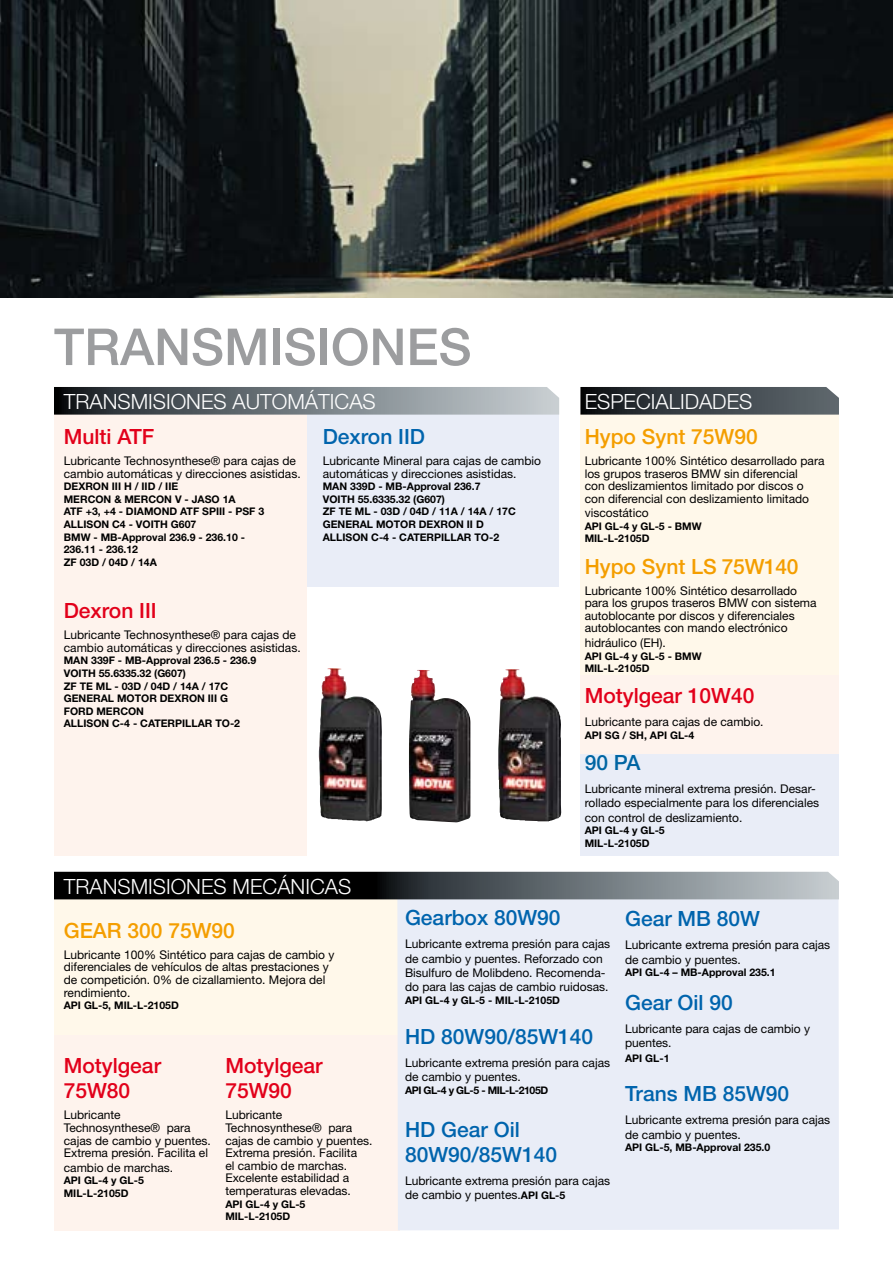
<style>
.page{position:relative;width:893px;height:1263px;background:#fff}
.page>*{position:absolute;margin:0;border:0;box-sizing:border-box;transform-origin:0 0}
.t1{font:500 51px "Helvetica Neue";color:#9c9d9f}
.t2{font:500 21px/25.2px "Helvetica Neue";color:#0064ad}
.t3{font:300 21px "Helvetica Neue";color:#fff}
.t4{font:500 21px/25.2px "Helvetica Neue";color:#e2001a}
.t5{font:500 21px "Helvetica Neue";color:#f49e00}
.t6{font:500 21px "Helvetica Neue";color:#0065a3}
.t7{font:12px/12.6px "Helvetica Neue";color:#000}
.t8{font:700 10.5px/12.6px "Helvetica Neue";color:#000}
.t9{font:700 10.5px "Helvetica Neue";letter-spacing:-.04em;color:#000}
.s1{font-weight:700;font-size:10.5px}
</style>
<div class="page">
<div style="left:54px;top:1032px;width:346px;height:198px;background:#fef3ed"></div>
<div style="left:54px;top:893px;width:347px;height:142px;background:#fff8ea"></div>
<img style="left:0;top:0;width:893px;height:298px">
<div style="left:397px;top:899px;width:442px;height:331px;background:#e9edf7"></div>
<div style="left:306px;top:413px;width:253px;height:174px;background:#e9edf7"></div>
<div style="left:54px;top:414px;width:253px;height:442px;background:#fef3ed"></div>
<img style="left:319px;top:668px;width:63px;height:153px">
<div style="left:580px;top:414px;width:259px;height:263px;background:#fff8ea"></div>
<div style="left:580px;top:675px;width:259px;height:80px;background:#fef3ed"></div>
<div style="left:580px;top:754px;width:259px;height:102px;background:#e9edf7"></div>
<svg style="left:580px;top:387px;width:259px;height:28px;background:#3e4449"></svg>
<svg style="left:54px;top:872px;width:785px;height:27px;background:#42474a"></svg>
<svg style="left:54px;top:387px;width:505px;height:28px;background:#737b80"></svg>
<img style="left:409px;top:670px;width:62px;height:152px">
<img style="left:498px;top:669px;width:64px;height:152px">
<h1 class="t1" style="left:54px;top:316px;width:99px">TRansmision</h1>
<h1 class="t1" style="left:406px;top:316px;width:60px">Es</h1>
<h2 class="t3" style="left:64px;top:388px;width:313px">TRANSMISIONES AUTOMÁTICAS</h2>
<h2 class="t4" style="left:64px;top:424px;width:92px">Multi ATF</h2>
<p class="t7" style="left:64px;top:454px;width:238px">Lubricante Technosynthese® para cajas de cambio automáticas y direcciones asistidas.</p>
<p class="t8" style="left:64px;top:480px;width:202px">DEXRON III H / IID / IIE<br>MERCON &amp; MERCON V - JASO 1A<br>ATF +3, +4 - DIAMOND ATF SPIII - PSF 3<br>ALLISON C4 - VOITH G607<br>BMW - MB-Approval 236.9 - 236.10 -<br>236.11 - 236.12<br>ZF 03D / 04D / 14A</p>
<h2 class="t4" style="left:64px;top:598px;width:94px">Dexron III</h2>
<p class="t7" style="left:64px;top:628px;width:238px">Lubricante Technosynthese® para cajas de cambio automáticas y direcciones asistidas.</p>
<p class="t8" style="left:64px;top:654px;width:194px">MAN 339F - MB-Approval 236.5 - 236.9<br>VOITH 55.6335.32 (G607)<br>ZF TE ML - 03D / 04D / 14A / 17C<br>GENERAL MOTOR DEXRON III G<br>FORD MERCON<br>ALLISON C-4 - CATERPILLAR TO-2</p>
<h2 class="t2" style="left:323px;top:424px;width:104px">Dexron IID</h2>
<p class="t7" style="left:323px;top:454px;width:220px">Lubricante Mineral para cajas de cambio automáticas y direcciones asistidas.</p>
<p class="t8" style="left:323px;top:480px;width:194px">MAN 339D - MB-Approval 236.7<br>VOITH 55.6335.32 (G607)<br>ZF TE ML - 03D / 04D / 11A / 14A / 17C<br>GENERAL MOTOR DEXRON II D<br>ALLISON C-4 - CATERPILLAR TO-2</p>
<h2 class="t3" style="left:64px;top:873px;width:289px">TRANSMISIONES MECÁNICAS</h2>
<h2 class="t3" style="left:585px;top:388px;width:169px">ESPECIALIDADES</h2>
<h2 class="t5" style="left:585px;top:424px;width:175px">Hypo Synt 75W90</h2>
<p class="t7" style="left:585px;top:454px;width:241px">Lubricante 100% Sintético desarrollado para los grupos traseros BMW sin diferencial<br>con deslizamientos limitado por discos o con diferencial con deslizamiento limitado</p>
<p class="t7" style="left:585px;top:506px;width:65px">viscostático</p>
<p class="t8" style="left:585px;top:519px;width:119px">API GL-4 y GL-5 - BMW<br>MIL-L-2105D</p>
<h2 class="t5" style="left:585px;top:554px;width:215px">Hypo Synt LS 75W140</h2>
<p class="t7" style="left:585px;top:584px;width:233px">Lubricante 100% Sintético desarrollado para los grupos traseros BMW con sistema autoblocante por discos y diferenciales autoblocantes con mando electrónico</p>
<p class="t7" style="left:585px;top:636px;width:83px">hidráulico (EH).</p>
<p class="t8" style="left:585px;top:649px;width:119px">API GL-4 y GL-5 - BMW<br>MIL-L-2105D</p>
<h2 class="t4" style="left:585px;top:683px;width:171px">Motylgear 10W40</h2>
<p class="t7" style="left:585px;top:715px;width:180px">Lubricante para cajas de cambio.</p>
<p class="t8" style="left:585px;top:728px;width:111px">API SG / SH, API GL-4</p>
<h2 class="t6" style="left:585px;top:750px;width:57px">90 PA</h2>
<p class="t7" style="left:585px;top:781px;width:236px;line-height:14.4px">Lubricante mineral extrema presión. Desar&shy;rollado especialmente para los diferenciales con control de deslizamiento.</p>
<p class="t8" style="left:585px;top:824px;width:82px">API GL-4 y GL-5<br>MIL-L-2105D</p>
<h2 class="t5" style="left:64px;top:918px;width:173px">GEAR 300 75W90</h2>
<p class="t7" style="left:64px;top:948px;width:272px">Lubricante 100% Sintético para cajas de cambio y diferenciales de vehículos de altas prestaciones y de competición. 0% de cizallamiento. Mejora del rendimiento.</p>
<p class="t8" style="left:64px;top:999px;width:117px">API GL-5, MIL-L-2105D</p>
<h2 class="t4" style="left:64px;top:1053px;width:99px">Motylgear<br>75W80</h2>
<p class="t7" style="left:64px;top:1109px;width:149px">Lubricante<br>Technosynthese® para cajas de cambio y puentes.<br>Extrema presión. Facilita el</p>
<p class="t7" style="left:64px;top:1161px;width:111px">cambio de marchas.</p>
<p class="t8" style="left:64px;top:1174px;width:82px">API GL-4 y GL-5<br>MIL-L-2105D</p>
<h2 class="t4" style="left:225px;top:1053px;width:99px">Motylgear<br>75W90</h2>
<p class="t7" style="left:225px;top:1109px;width:149px">Lubricante<br>Technosynthese® para cajas de cambio y puentes.<br>Extrema presión. Facilita<br>el cambio de marchas.<br>Excelente estabilidad a temperaturas elevadas.</p>
<p class="t8" style="left:225px;top:1197px;width:82px">API GL-4 y GL-5<br>MIL-L-2105D</p>
<h2 class="t2" style="left:405px;top:905px;width:157px">Gearbox 80W90</h2>
<p class="t7" style="left:405px;top:936px;width:207px;line-height:14.4px">Lubricante extrema presión para cajas de cambio y puentes. Reforzado con Bisulfuro de Molibdeno. Recomenda&shy;do para las cajas de cambio ruidosas.</p>
<p class="t8" style="left:405px;top:994px;width:156px">API GL-4 y GL-5 - MIL-L-2105D</p>
<h2 class="t2" style="left:405px;top:1023px;width:190px">HD 80W90/85W140</h2>
<p class="t7" style="left:405px;top:1055px;width:207px;line-height:14.4px">Lubricante extrema presión para cajas de cambio y puentes.</p>
<p class="t9" style="left:405px;top:1083px;width:145px">API GL-4 y GL-5 - MIL-L-2105D</p>
<h2 class="t2" style="left:405px;top:1116px;width:154px">HD Gear Oil<br>80W90/85W140</h2>
<p class="t7" style="left:405px;top:1173px;width:207px;line-height:14.4px">Lubricante extrema presión para cajas de cambio y puentes.<span class="s1">API GL-5</span></p>
<h2 class="t2" style="left:625px;top:906px;width:136px">Gear MB 80W</h2>
<p class="t7" style="left:625px;top:938px;width:207px;line-height:14.4px">Lubricante extrema presión para cajas de cambio y puentes.</p>
<p class="t8" style="left:625px;top:966px;width:152px">API GL-4 – MB-Approval 235.1</p>
<h2 class="t2" style="left:625px;top:990px;width:109px">Gear Oil 90</h2>
<p class="t7" style="left:625px;top:1021px;width:186px;line-height:14.4px">Lubricante para cajas de cambio y puentes.</p>
<p class="t8" style="left:625px;top:1051px;width:46px">API GL-1</p>
<h2 class="t2" style="left:625px;top:1081px;width:166px">Trans MB 85W90</h2>
<p class="t7" style="left:625px;top:1112px;width:207px;line-height:14.4px">Lubricante extrema presión para cajas de cambio y puentes.</p>
<p class="t8" style="left:625px;top:1141px;width:147px">API GL-5, MB-Approval 235.0</p>
</div>
